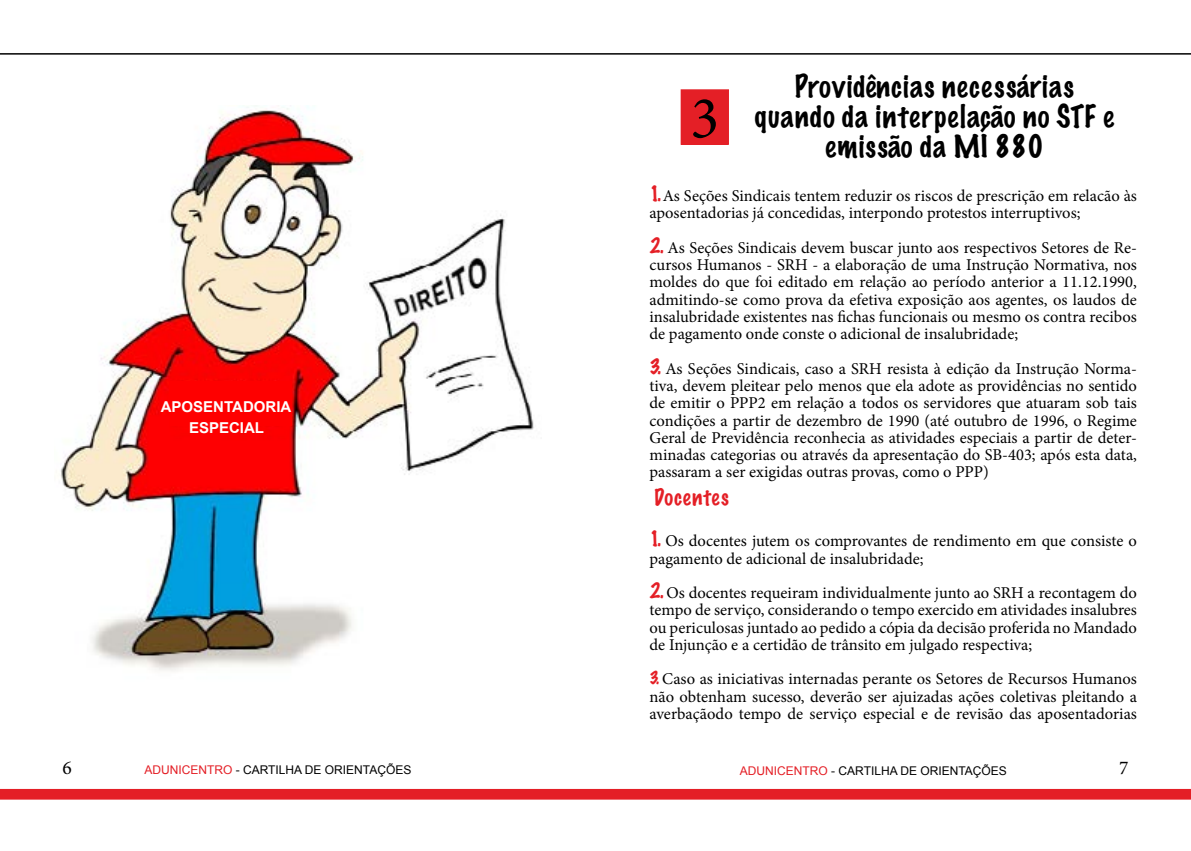
<style>
.page{position:relative;width:1191px;height:851px;background:#fff}
.page>*{position:absolute;margin:0;border:0;box-sizing:border-box;transform-origin:0 0}
.t1{font:60px "Minion Pro";color:#000}
.t2{font:100 28.5px/30px "Marker Felt";letter-spacing:.035em;color:#000;text-align:center}
.t3{font:100 21px "Marker Felt";letter-spacing:.05em;color:#e41f26}
.t4{font:19.5px "Minion Pro";color:#000}
.t5{font:16.5px/17.2px "Minion Pro";color:#000;text-align:justify}
.t6{font:700 15px/21.3px "Arial";color:#fff;text-align:center}
.t7{font:12px "Arial";color:#000}
.s1{color:#e41f26}
.s2{font-family:"Marker Felt";font-weight:100;font-size:19.5px;color:#e41f26}
.s3{font-family:"Marker Felt";font-weight:100;color:#e41f26}
</style>
<div class="page">
<img style="left:61px;top:106px;width:473px;height:565px">
<div style="left:169px;top:380px;width:122px;height:45px;background:#fe0000"></div>
<div style="left:1px;top:789px;width:1189px;height:9px;background:#e41f26"></div>
<div style="left:0;top:788px;width:1191px;height:11px;border:2px solid #e41f26"></div>
<hr style="left:0;top:53px;width:1191px;height:2px;background:#000">
<div style="left:681px;top:90px;width:47px;height:54px;background:#e41f26"></div>
<div style="left:680px;top:89px;width:49px;height:56px;border:2px solid #e41f26"></div>
<p class="t6" style="left:161px;top:396px;width:132px">APOSENTADORIA<br>ESPECIAL</p>
<p class="t4" style="left:62px;top:754px;width:11px">6</p>
<p class="t7" style="left:144px;top:762px;width:268px"><span class="s1">ADUNICENTRO</span> - CARTILHA DE ORIENTAÇÕES</p>
<h2 class="t2" style="left:754px;top:70px;width:361px">Providências necessárias quando da interpelação no STF e emissão da MI 880</h2>
<p class="t5" style="left:649px;top:187px;width:489px"><span class="s2">1.</span> As Seções Sindicais tentem reduzir os riscos de prescrição em relacão às aposentadorias já concedidas, interpondo protestos interruptivos;</p>
<p class="t5" style="left:649px;top:239px;width:489px"><span class="s2">2.</span> As Seções Sindicais devem buscar junto aos respectivos Setores de Re&shy;cursos Humanos - SRH - a elaboração de uma Instrução Normativa, nos moldes do que foi editado em relação ao período anterior a 11.12.1990, admitindo-se como prova da efetiva exposição aos agentes, os laudos de insalubridade existentes nas fichas funcionais ou mesmo os contra recibos de pagamento onde conste o adicional de insalubridade;</p>
<p class="t5" style="left:649px;top:360px;width:489px"><span class="s2">3.</span> As Seções Sindicais, caso a SRH resista à edição da Instrução Norma&shy;tiva, devem pleitear pelo menos que ela adote as providências no sentido de emitir o PPP2 em relação a todos os servidores que atuaram sob tais condições a partir de dezembro de 1990 (até outubro de 1996, o Regime Geral de Previdência reconhecia as atividades especiais a partir de deter&shy;minadas categorias ou através da apresentação do SB-403; após esta data, passaram a ser exigidas outras provas, como o PPP)</p>
<h1 class="t1" style="left:690px;top:78px;width:30px">3</h1>
<p class="t3" style="left:654px;top:480px;width:76px">Docentes</p>
<p class="t5" style="left:649px;top:532px;width:489px"><span class="s2">1.</span> Os docentes jutem os comprovantes de rendimento em que consiste o pagamento de adicional de insalubridade;</p>
<p class="t5" style="left:649px;top:584px;width:489px"><span class="s2">2.</span> Os docentes requeiram individualmente junto ao SRH a recontagem do tempo de serviço, considerando o tempo exercido em atividades insalubres ou periculosas juntado ao pedido a cópia da decisão proferida no Mandado de Injunção e a certidão de trânsito em julgado respectiva;</p>
<p class="t5" style="left:649px;top:670px;width:489px"><span class="s3">3.</span> Caso as iniciativas internadas perante os Setores de Recursos Humanos não obtenham sucesso, deverão ser ajuizadas ações coletivas pleitando a averbaçãodo tempo de serviço especial e de revisão das aposentadorias</p>
<p class="t7" style="left:740px;top:762px;width:268px"><span class="s1">ADUNICENTRO</span> - CARTILHA DE ORIENTAÇÕES</p>
<p class="t4" style="left:1119px;top:754px;width:11px">7</p>
</div>
